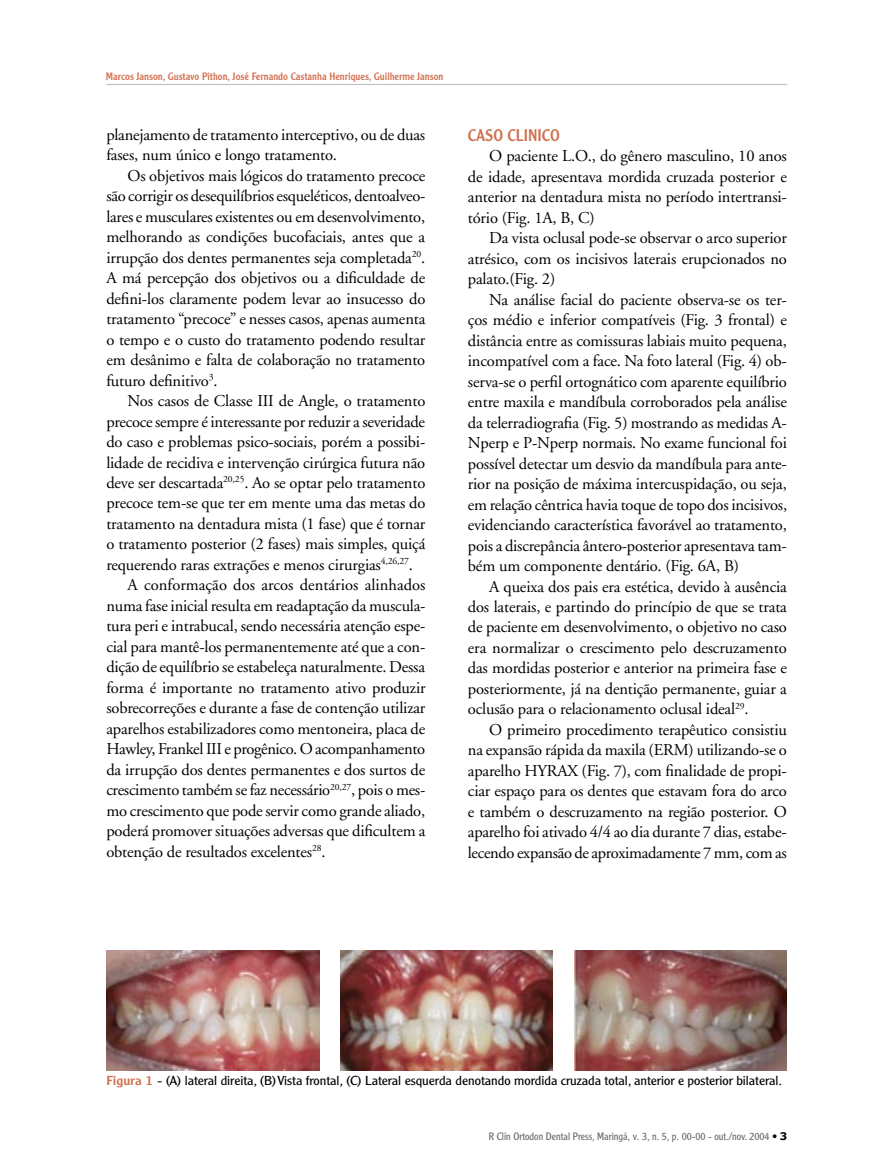
<style>
.page{position:relative;width:872px;height:1170px;background:#fff}
.page>*{position:absolute;margin:0;border:0;box-sizing:border-box;transform-origin:0 0}
.t1{font:16.5px/20.4px "Adobe Garamond";letter-spacing:-.01em;color:#000;text-align:justify}
._004_-_Subtítulos_Internos{font:16.5px "Clearface Gothic LH";color:#d07050}
._015_-_FIGURAs{font:300 12.75px "Clearface Gothic LH";letter-spacing:-.005em;color:#000;scale:1.17 1}
.t2{font:10.5px "Clearface Gothic LH";color:#d07050}
.t3{font:300 10.5px "Clearface Gothic LH";color:#636363}
.s1{font-weight:400;color:#d07050}
.s2{color:#000}
.s3{font-family:"Verdana";font-weight:700;color:#000}
</style>
<div class="page">
<hr style="left:106px;top:84px;width:681px;height:1px;background:#c0c0c0">
<img style="left:340px;top:950px;width:213px;height:120px">
<img style="left:106px;top:950px;width:213px;height:120px">
<img style="left:574px;top:950px;width:213px;height:120px">
<p class="t2" style="left:106px;top:70px;width:339px">Marcos Janson, Gustavo Pithon, José Fernando Castanha Henriques, Guilherme Janson</p>
<p class="t1" style="left:106px;top:125px;width:320px">planejamento de tratamento interceptivo, ou de duas fases, num único e longo tratamento.</p>
<p class="t1" style="left:106px;top:166px;width:320px;text-indent:21px">Os objetivos mais lógicos do tratamento precoce são corrigir os desequilíbrios esqueléticos, dentoalveo&shy;lares e musculares existentes ou em desenvolvimento, melhorando as condições bucofaciais, antes que a irrupção dos dentes permanentes seja completada<sup>20</sup>.<br>A má percepção dos objetivos ou a dificuldade de defini-los claramente podem levar ao insucesso do tratamento “precoce” e nesses casos, apenas aumenta o tempo e o custo do tratamento podendo resultar em desânimo e falta de colaboração no tratamento futuro definitivo<sup>3</sup>.</p>
<p class="t1" style="left:106px;top:391px;width:320px;text-indent:21px">Nos casos de Classe III de Angle, o tratamento precoce sempre é interessante por reduzir a severidade do caso e problemas psico-sociais, porém a possibi&shy;lidade de recidiva e intervenção cirúrgica futura não deve ser descartada<sup>20,25</sup>. Ao se optar pelo tratamento precoce tem-se que ter em mente uma das metas do tratamento na dentadura mista (1 fase) que é tornar o tratamento posterior (2 fases) mais simples, quiçá requerendo raras extrações e menos cirurgias<sup>4,26,27</sup>.</p>
<p class="t1" style="left:106px;top:575px;width:321px;text-indent:21px">A conformação dos arcos dentários alinhados numa fase inicial resulta em readaptação da muscula&shy;tura peri e intrabucal, sendo necessária atenção espe&shy;cial para mantê-los permanentemente até que a con&shy;dição de equilíbrio se estabeleça naturalmente. Dessa forma é importante no tratamento ativo produzir sobrecorreções e durante a fase de contenção utilizar aparelhos estabilizadores como mentoneira, placa de Hawley, Frankel III e progênico. O acompanhamento da irrupção dos dentes permanentes e dos surtos de crescimento também se faz necessário<sup>20,27</sup>, pois o mes&shy;mo crescimento que pode servir como grande aliado, poderá promover situações adversas que dificultem a obtenção de resultados excelentes<sup>28</sup>.</p>
<p class="_004_-_Subtítulos_Internos" style="left:468px;top:124px;width:93px">CASO CLINICO</p>
<p class="t1" style="left:468px;top:146px;width:320px;text-indent:21px">O paciente L.O., do gênero masculino, 10 anos de idade, apresentava mordida cruzada posterior e anterior na dentadura mista no período intertransi&shy;tório (Fig. 1A, B, C)</p>
<p class="t1" style="left:468px;top:228px;width:320px;text-indent:21px">Da vista oclusal pode-se observar o arco superior atrésico, com os incisivos laterais erupcionados no palato.(Fig. 2)</p>
<p class="t1" style="left:468px;top:290px;width:321px;text-indent:21px">Na análise facial do paciente observa-se os ter&shy;ços médio e inferior compatíveis (Fig. 3 frontal) e distância entre as comissuras labiais muito pequena, incompatível com a face. Na foto lateral (Fig. 4) ob&shy;serva-se o perfil ortognático com aparente equilíbrio entre maxila e mandíbula corroborados pela análise da telerradiografia (Fig. 5) mostrando as medidas A-Nperp e P-Nperp normais. No exame funcional foi possível detectar um desvio da mandíbula para ante&shy;rior na posição de máxima intercuspidação, ou seja, em relação cêntrica havia toque de topo dos incisivos, evidenciando característica favorável ao tratamento, pois a discrepância ântero-posterior apresentava tam&shy;bém um componente dentário. (Fig. 6A, B)</p>
<p class="t1" style="left:468px;top:576px;width:320px;text-indent:21px">A queixa dos pais era estética, devido à ausência dos laterais, e partindo do princípio de que se trata de paciente em desenvolvimento, o objetivo no caso era normalizar o crescimento pelo descruzamento das mordidas posterior e anterior na primeira fase e posteriormente, já na dentição permanente, guiar a oclusão para o relacionamento oclusal ideal<sup>29</sup>.</p>
<p class="t1" style="left:468px;top:719px;width:320px;text-indent:21px">O primeiro procedimento terapêutico consistiu na expansão rápida da maxila (ERM) utilizando-se o aparelho HYRAX (Fig. 7), com finalidade de propi&shy;ciar espaço para os dentes que estavam fora do arco e também o descruzamento na região posterior. O aparelho foi ativado 4/4 ao dia durante 7 dias, estabe&shy;lecendo expansão de aproximadamente 7 mm, com as</p>
<p class="_015_-_FIGURAs" style="left:106px;top:1072px;width:579px"><span class="s1">Figura 1</span> - (A) lateral direita, (B) Vista frontal, (C) Lateral esquerda denotando mordida cruzada total, anterior e posterior bilateral.</p>
<p class="t3" style="left:489px;top:1129px;width:300px">R Clín Ortodon Dental Press, Maringá, v. 3, n. 5, p. 00-00 - out./nov. 2004 <span class="s2">•</span> <span class="s3">3</span></p>
</div>
